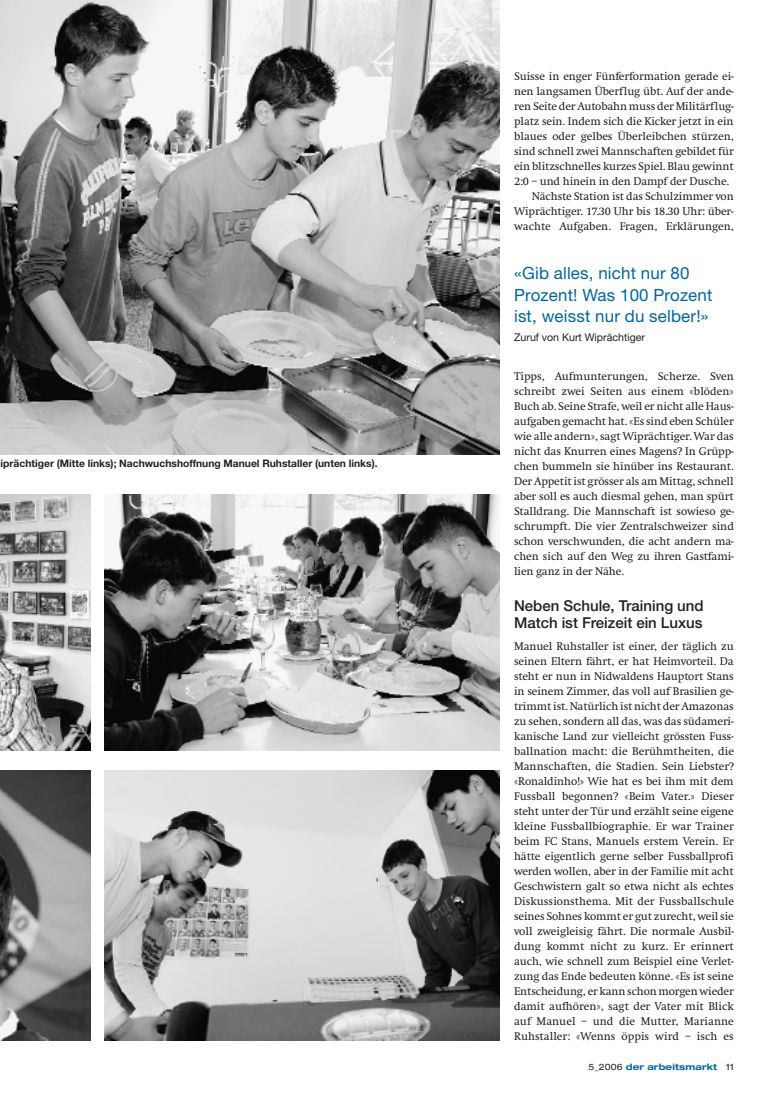
<style>
.page{position:relative;width:780px;height:1099px;background:#fff}
.page>*{position:absolute;margin:0;border:0;box-sizing:border-box;transform-origin:0 0}
.t1{font:16.88px/21.2px "Helvetica Neue";letter-spacing:.01em;color:#0065a4}
.t2{font:500 15px/16.2px "Helvetica Neue";color:#231f20}
.t3{font:11.5px/15px "Swift";letter-spacing:-.01em;color:#231f20;text-align:justify}
.t4{font:10.62px "Helvetica Neue";color:#231f20}
.t5{font:700 10.25px "Helvetica Neue";color:#231f20}
.t6{font:700 expanded 8.75px "Helvetica Neue";letter-spacing:.015em;color:#0065a4}
.s1{font-weight:400;color:#231f20}
</style>
<div class="page">
<img style="left:0;top:0;width:500px;height:455px">
<img style="left:105px;top:495px;width:395px;height:255px">
<img style="left:105px;top:770px;width:395px;height:270px">
<img style="left:0;top:495px;width:90px;height:255px">
<img style="left:0;top:770px;width:90px;height:270px">
<p class="t5" style="left:1px;top:460px;width:378px">iprächtiger (Mitte links); Nachwuchshoffnung Manuel Ruhstaller (unten links).</p>
<p class="t3" style="left:514px;top:68px;width:221px">Suisse in enger Fünferformation gerade ei-</p>
<p class="t3" style="left:514px;top:83px;width:221px">nen langsamen Überflug übt. Auf der ande-</p>
<p class="t3" style="left:514px;top:98px;width:221px">ren Seite der Autobahn muss der Militärflug-</p>
<p class="t3" style="left:514px;top:113px;width:221px">platz sein. Indem sich die Kicker jetzt in ein</p>
<p class="t3" style="left:514px;top:128px;width:221px">blaues oder gelbes Überleibchen stürzen,</p>
<p class="t3" style="left:514px;top:143px;width:221px">sind schnell zwei Mannschaften gebildet für</p>
<p class="t3" style="left:514px;top:158px;width:221px">ein blitzschnelles kurzes Spiel. Blau gewinnt</p>
<p class="t3" style="left:514px;top:173px;width:217px">2:0 – und hinein in den Dampf der Dusche.</p>
<p class="t3" style="left:531px;top:188px;width:203px">Nächste Station ist das Schulzimmer von</p>
<p class="t3" style="left:514px;top:203px;width:221px">Wiprächtiger. 17.30 Uhr bis 18.30 Uhr: über-</p>
<p class="t3" style="left:514px;top:218px;width:221px">wachte Aufgaben. Fragen, Erklärungen,</p>
<h1 class="t1" style="left:514px;top:264px;width:200px">«Gib alles, nicht nur 80<br>Prozent! Was 100 Prozent ist, weisst nur du selber!»</h1>
<p class="t4" style="left:514px;top:333px;width:133px">Zuruf von Kurt Wiprächtiger</p>
<p class="t3" style="left:514px;top:368px;width:221px">Tipps, Aufmunterungen, Scherze. Sven schreibt zwei Seiten aus einem «blöden» Buch ab. Seine Strafe, weil er nicht alle Haus&shy;aufgaben gemacht hat. «Es sind eben Schüler wie alle andern», sagt Wiprächtiger. War das nicht das Knurren eines Magens? In Grüpp&shy;chen bummeln sie hinüber ins Restaurant.<br>Der Appetit ist grösser als am Mittag, schnell aber soll es auch diesmal gehen, man spürt Stalldrang. Die Mannschaft ist sowieso ge&shy;schrumpft. Die vier Zentralschweizer sind schon verschwunden, die acht andern ma&shy;chen sich auf den Weg zu ihren Gastfami&shy;lien ganz in der Nähe.</p>
<h2 class="t2" style="left:514px;top:599px;width:191px">Neben Schule, Training und<br>Match ist Freizeit ein Luxus</h2>
<p class="t3" style="left:514px;top:638px;width:221px">Manuel Ruhstaller ist einer, der täglich zu seinen Eltern fährt, er hat Heimvorteil. Da steht er nun in Nidwaldens Hauptort Stans in seinem Zimmer, das voll auf Brasilien ge&shy;trimmt ist. Natürlich ist nicht der Amazonas zu sehen, sondern all das, was das südameri&shy;kanische Land zur vielleicht grössten Fuss&shy;ballnation macht: die Berühmtheiten, die Mannschaften, die Stadien. Sein Liebster? «Ronaldinho!» Wie hat es bei ihm mit dem Fussball begonnen? «Beim Vater.» Dieser steht unter der Tür und erzählt seine eigene kleine Fussballbiographie. Er war Trainer beim FC Stans, Manuels erstem Verein. Er hätte eigentlich gerne selber Fussballprofi werden wollen, aber in der Familie mit acht Geschwistern galt so etwa nicht als echtes Diskussionsthema. Mit der Fussballschule seines Sohnes kommt er gut zurecht, weil sie voll zweigleisig fährt. Die normale Ausbil&shy;dung kommt nicht zu kurz. Er erinnert auch, wie schnell zum Beispiel eine Verlet&shy;zung das Ende bedeuten könne. «Es ist seine Entscheidung, er kann schon morgen wieder damit aufhören», sagt der Vater mit Blick auf Manuel – und die Mutter, Marianne Ruhstaller: «Wenns öppis wird – isch es</p>
<p class="t6" style="left:588px;top:1063px;width:147px"><span class="s1">5_2006</span> der arbeitsmarkt <span class="s1">11</span></p>
</div>
